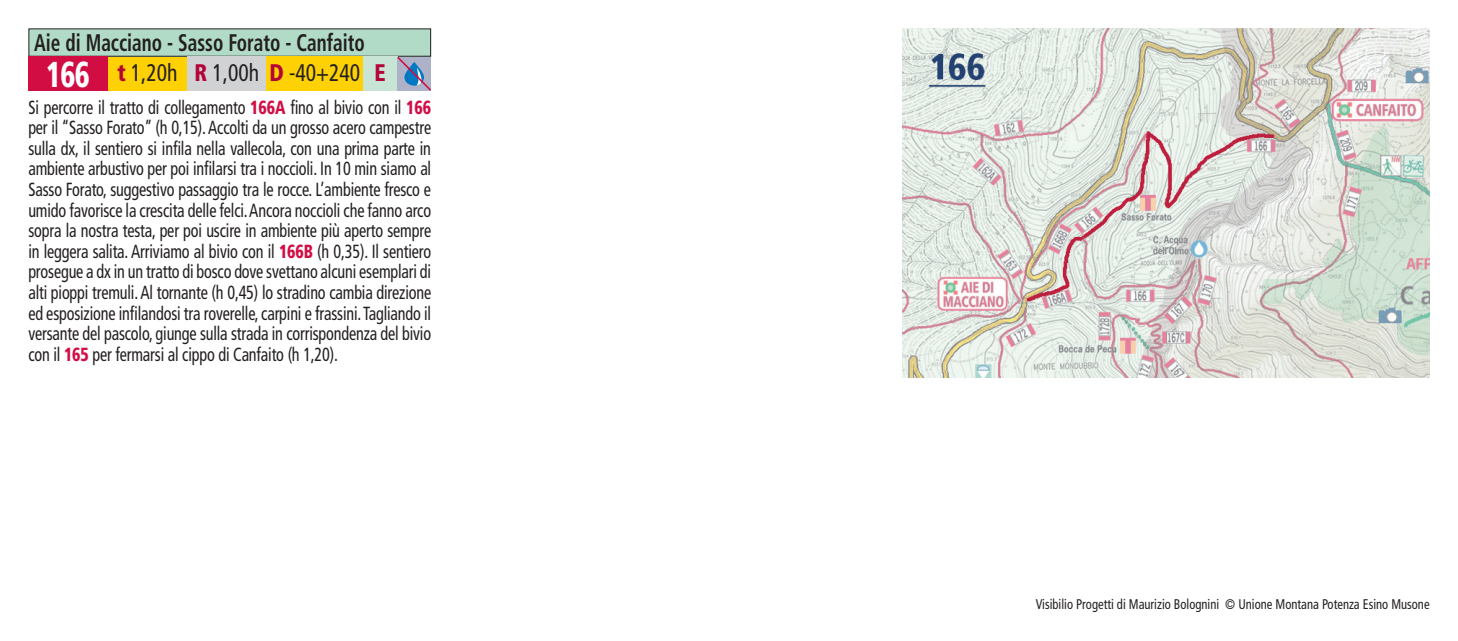
<style>
.page{position:relative;width:1458px;height:641px;background:#fff}
.page>*{position:absolute;margin:0;border:0;box-sizing:border-box;transform-origin:0 0}
.t1{font:900 condensed 36px "Frutiger";color:#fff;scale:.8 1}
.t2{font:700 condensed 24px/30.2px "Frutiger";color:#231f20;scale:.8 1}
.t3{font:condensed 19px/20.6px "Frutiger";letter-spacing:-.01em;color:#231f20;text-align:justify;scale:.85 1}
.t4{font:condensed 14px "Frutiger";color:#231f20;scale:.9 1}
.s1{font-weight:900;color:#b30437}
.s2{font-weight:400}
.s3{font-weight:900;color:#d20d44}
</style>
<div class="page">
<img style="left:902px;top:28px;width:527px;height:349px">
<div style="left:108px;top:57px;width:79px;height:34px;background:#fed105"></div>
<div style="left:29px;top:29px;width:401px;height:27px;background:#b1dbc7"></div>
<div style="left:28px;top:57px;width:80px;height:34px;background:#d20d44"></div>
<div style="left:187px;top:57px;width:79px;height:34px;background:#d1d2d4"></div>
<div style="left:266px;top:57px;width:97px;height:34px;background:#fed105"></div>
<div style="left:363px;top:57px;width:34px;height:34px;background:#c7e4d5"></div>
<svg style="left:397px;top:57px;width:34px;height:34px"></svg>
<p class="t2" style="left:117px;top:28px;width:337px;text-indent:-83px">Aie di Macciano - Sasso Forato - Canfaito<br><span class="s1">t</span> <span class="s2">1,20h</span> <span class="s1">R</span> <span class="s2">1,00h</span> <span class="s1">D</span> <span class="s2">-40+240</span> <span class="s1">E</span></p>
<h1 class="t1" style="left:46px;top:52px;width:56px">166</h1>
<p class="t3" style="left:28px;top:97px;width:475px">Si percorre il tratto di collegamento <span class="s3">166A</span> fino al bivio con il <span class="s3">166 </span>per il “Sasso Forato” (h 0,15). Accolti da un grosso acero campestre sulla dx, il sentiero si infila nella vallecola, con una prima parte in ambiente arbustivo per poi infilarsi tra i noccioli. In 10 min siamo al Sasso Forato, suggestivo passaggio tra le rocce. L’ambiente fresco e umido favorisce la crescita delle felci. Ancora noccioli che fanno arco sopra la nostra testa, per poi uscire in ambiente più aperto sempre in leggera salita. Arriviamo al bivio con il <span class="s3">166B</span> (h 0,35). Il sentiero prosegue a dx in un tratto di bosco dove svettano alcuni esemplari di alti pioppi tremuli. Al tornante (h 0,45) lo stradino cambia direzione ed esposizione infilandosi tra roverelle, carpini e frassini. Tagliando il versante del pascolo, giunge sulla strada in corrispondenza del bivio con il <span class="s3">165</span> per fermarsi al cippo di Canfaito (h 1,20).</p>
<p class="t4" style="left:1035px;top:596px;width:439px">Visibilio Progetti di Maurizio Bolognini © Unione Montana Potenza Esino Musone</p>
</div>
